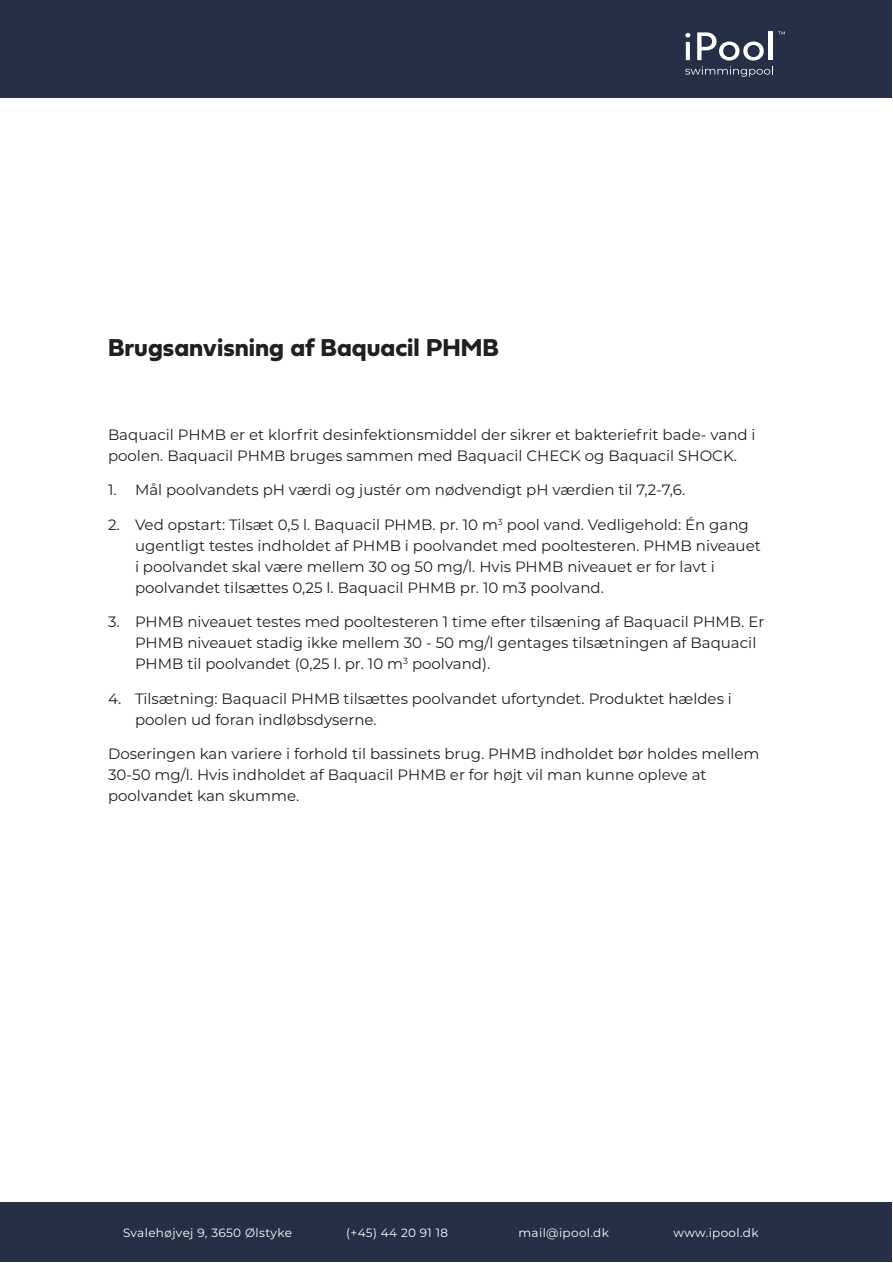
<style>
.page{position:relative;width:893px;height:1263px;background:#fff}
.page>*{position:absolute;margin:0;border:0;box-sizing:border-box;transform-origin:0 0}
.t1{font:25.5px "Fieldwork Geo Bold";color:#231f20}
.t2{font:15px/21px "Montserrat";color:#231f20}
.t3{font:12px "Montserrat";letter-spacing:.03em;color:#fff}
</style>
<div class="page">
<div style="left:1px;top:1px;width:891px;height:97px;background:#252f46"></div>
<svg style="left:685px;top:33px;width:5px;height:27px"></svg>
<svg style="left:697px;top:32px;width:67px;height:29px"></svg>
<hr style="left:769px;top:31px;width:4px;height:29px;background:#fff">
<svg style="left:685px;top:67px;width:88px;height:10px"></svg>
<svg style="left:778px;top:31px;width:7px;height:4px"></svg>
<div style="left:1px;top:1202px;width:891px;height:60px;background:#252f46"></div>
<p class="t1" style="left:108px;top:328px;width:392px">Brugsanvisning af Baquacil PHMB</p>
<p class="t2" style="left:108px;top:423px;width:649px">Baquacil PHMB er et klorfrit desinfektionsmiddel der sikrer et bakteriefrit bade- vand i poolen. Baquacil PHMB bruges sammen med Baquacil CHECK og Baquacil SHOCK.</p>
<p class="t2" style="left:108px;top:479px;width:579px">1. Mål poolvandets pH værdi og justér om nødvendigt pH værdien til 7,2-7,6.</p>
<p class="t2" style="left:135px;top:513px;width:627px;text-indent:-27px">2. Ved opstart: Tilsæt 0,5 l. Baquacil PHMB. pr. 10 m<sup>3</sup> pool vand. Vedligehold: Én gang ugentligt testes indholdet af PHMB i poolvandet med pooltesteren. PHMB niveauet i poolvandet skal være mellem 30 og 50 mg/l. Hvis PHMB niveauet er for lavt i poolvandet tilsættes 0,25 l. Baquacil PHMB pr. 10 m3 poolvand.</p>
<p class="t2" style="left:135px;top:611px;width:631px;text-indent:-27px">3. PHMB niveauet testes med pooltesteren 1 time efter tilsæning af Baquacil PHMB. Er<br>PHMB niveauet stadig ikke mellem 30 - 50 mg/l gentages tilsætningen af Baquacil<br>PHMB til poolvandet (0,25 l. pr. 10 m<sup>3</sup> poolvand).</p>
<p class="t2" style="left:135px;top:687px;width:598px;text-indent:-27px">4. Tilsætning: Baquacil PHMB tilsættes poolvandet ufortyndet. Produktet hældes i poolen ud foran indløbsdyserne.</p>
<p class="t2" style="left:108px;top:743px;width:653px">Doseringen kan variere i forhold til bassinets brug. PHMB indholdet bør holdes mellem<br>30-50 mg/l. Hvis indholdet af Baquacil PHMB er for højt vil man kunne opleve at poolvandet kan skumme.</p>
<p class="t3" style="left:123px;top:1225px;width:170px">Svalehøjvej 9, 3650 Ølstyke</p>
<p class="t3" style="left:346px;top:1225px;width:104px">(+45) 44 20 91 18</p>
<p class="t3" style="left:519px;top:1225px;width:92px">mail@ipool.dk</p>
<p class="t3" style="left:674px;top:1225px;width:86px">www.ipool.dk</p>
</div>
